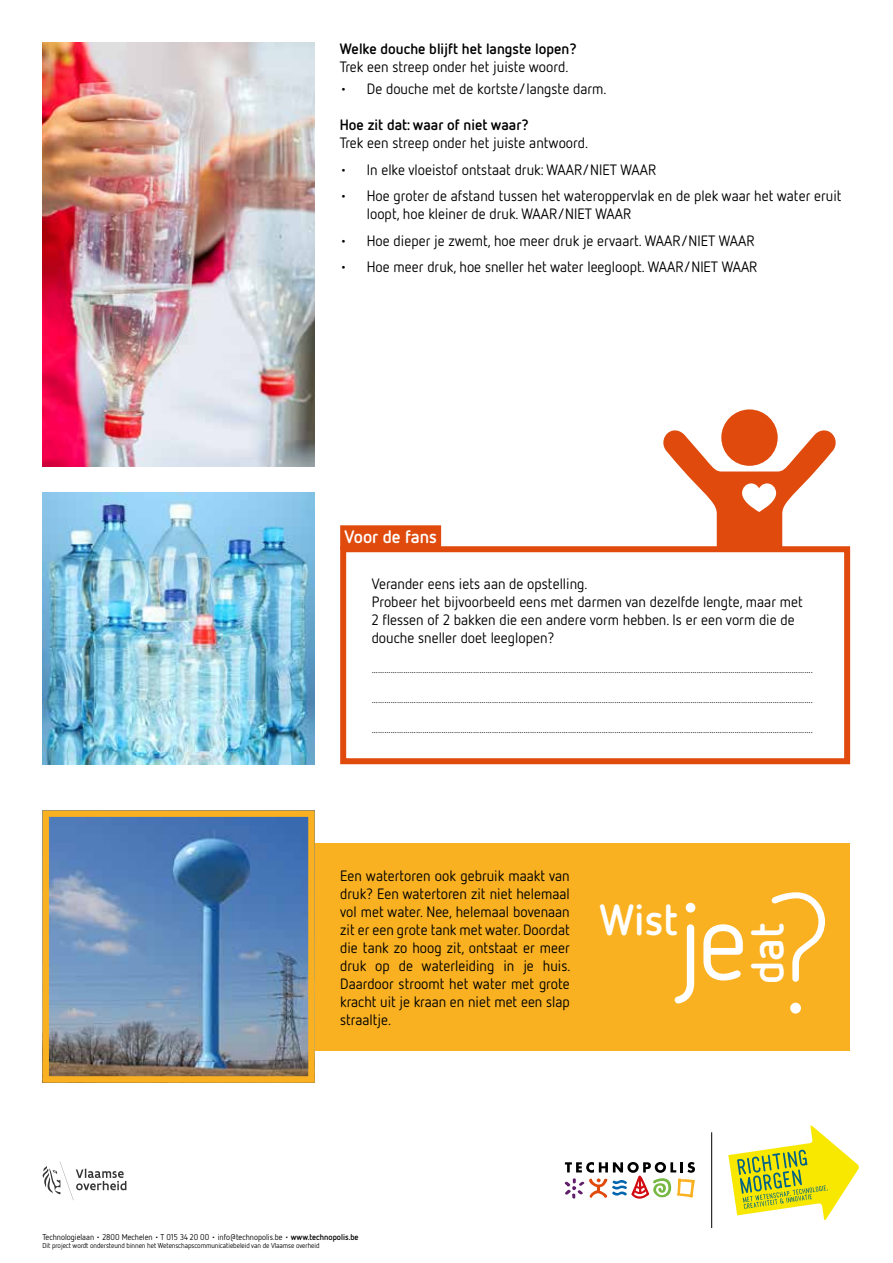
<style>
.page{position:relative;width:893px;height:1263px;background:#fff}
.page>*{position:absolute;margin:0;border:0;box-sizing:border-box;transform-origin:0 0}
.t1{font:107.85px "Netto OT";color:#fff}
.t2{font:700 45.6px "Netto OT";color:#fff}
.t3{font:700 43.2px "Netto OT";color:#fff}
.t4{font:700 18px "Netto OT";color:#fff}
.t5{font:15px/18px "Netto OT";color:#000}
.t6{font:700 15px "Netto OT";color:#000}
.t7{font:10.5px "Netto OT";color:#000}
.t8{font:8.4px "Netto OT";color:#000}
.t9{font:7.2px "Netto OT";letter-spacing:-.01em;color:#000}
.s1{font-weight:300;font-size:168.15px}
.s2{font-weight:700}
</style>
<div class="page">
<img style="left:43px;top:492px;width:272px;height:272px">
<img style="left:43px;top:43px;width:272px;height:423px">
<div style="left:43px;top:844px;width:807px;height:207px;background:#f9b122"></div>
<img style="left:50px;top:817px;width:258px;height:258px">
<div style="left:43px;top:810px;width:272px;height:272px;border:6px solid #f9b122"></div>
<svg style="left:728px;top:1125px;width:131px;height:95px"></svg>
<hr style="left:711px;top:1132px;width:1px;height:96px;background:#000">
<svg style="left:565px;top:1162px;width:130px;height:37px"></svg>
<svg style="left:43px;top:1161px;width:83px;height:39px"></svg>
<div style="left:721px;top:409px;width:57px;height:57px;background:#e04b0d;border-radius:50%"></div>
<svg style="left:663px;top:429px;width:173px;height:117px"></svg>
<div style="left:340px;top:546px;width:510px;height:218px;border:6px solid #e04b0d"></div>
<div style="left:340px;top:525px;width:101px;height:24px;background:#e04b0d"></div>
<p class="t6" style="left:340px;top:39px;width:238px">Welke douche blijft het langste lopen?</p>
<p class="t5" style="left:340px;top:58px;width:230px">Trek een streep onder het juiste woord.</p>
<p class="t5" style="left:340px;top:80px;width:268px">• De douche met de kortste/langste darm.</p>
<p class="t6" style="left:340px;top:116px;width:190px">Hoe zit dat: waar of niet waar?</p>
<p class="t5" style="left:340px;top:134px;width:250px">Trek een streep onder het juiste antwoord.</p>
<p class="t5" style="left:340px;top:160px;width:318px">• In elke vloeistof ontstaat druk: WAAR/NIET WAAR</p>
<p class="t5" style="left:367px;top:187px;width:476px;text-indent:-27px">• Hoe groter de afstand tussen het wateroppervlak en de plek waar het water eruit loopt, hoe kleiner de druk. WAAR/NIET WAAR</p>
<p class="t5" style="left:340px;top:231px;width:416px">• Hoe dieper je zwemt, hoe meer druk je ervaart. WAAR/NIET WAAR</p>
<p class="t5" style="left:340px;top:258px;width:419px">• Hoe meer druk, hoe sneller het water leegloopt. WAAR/NIET WAAR</p>
<p class="t4" style="left:344px;top:525px;width:94px">Voor de fans</p>
<p class="t5" style="left:372px;top:575px;width:433px">Verander eens iets aan de opstelling.<br>Probeer het bijvoorbeeld eens met darmen van dezelfde lengte, maar met 2 flessen of 2 bakken die een andere vorm hebben. Is er een vorm die de douche sneller doet leeglopen?</p>
<p class="t7" style="left:372px;top:663px;width:443px">.................................................................................................................................................................................................................</p>
<p class="t7" style="left:372px;top:693px;width:443px">.................................................................................................................................................................................................................</p>
<p class="t7" style="left:372px;top:722px;width:443px">.................................................................................................................................................................................................................</p>
<p class="t5" style="left:340px;top:867px;width:232px;text-align:justify">Een watertoren ook gebruik maakt van druk? Een watertoren zit niet helemaal vol met water. Nee, helemaal bovenaan zit er een grote tank met water. Doordat die tank zo hoog zit, ontstaat er meer druk op de waterleiding in je huis.<br>Daardoor stroomt het water met grote kracht uit je kraan en niet met een slap straaltje.</p>
<h1 class="t1" style="left:677px;top:875px;width:159px">je<span class="s1">?</span></h1>
<h3 class="t3" style="left:600px;top:892px;width:80px">Wist</h3>
<h2 class="t2" style="left:739px;top:984px;width:63px;rotate:-90deg">dat</h2>
<p class="t8" style="left:43px;top:1231px;width:318px">Technologielaan • 2800 Mechelen • T 015 34 20 00 • info@technopolis.be • <span class="s2">www.technopolis.be</span></p>
<p class="t9" style="left:43px;top:1241px;width:279px">Dit project wordt ondersteund binnen het Wetenschapscommunicatiebeleid van de Vlaamse overheid</p>
</div>
